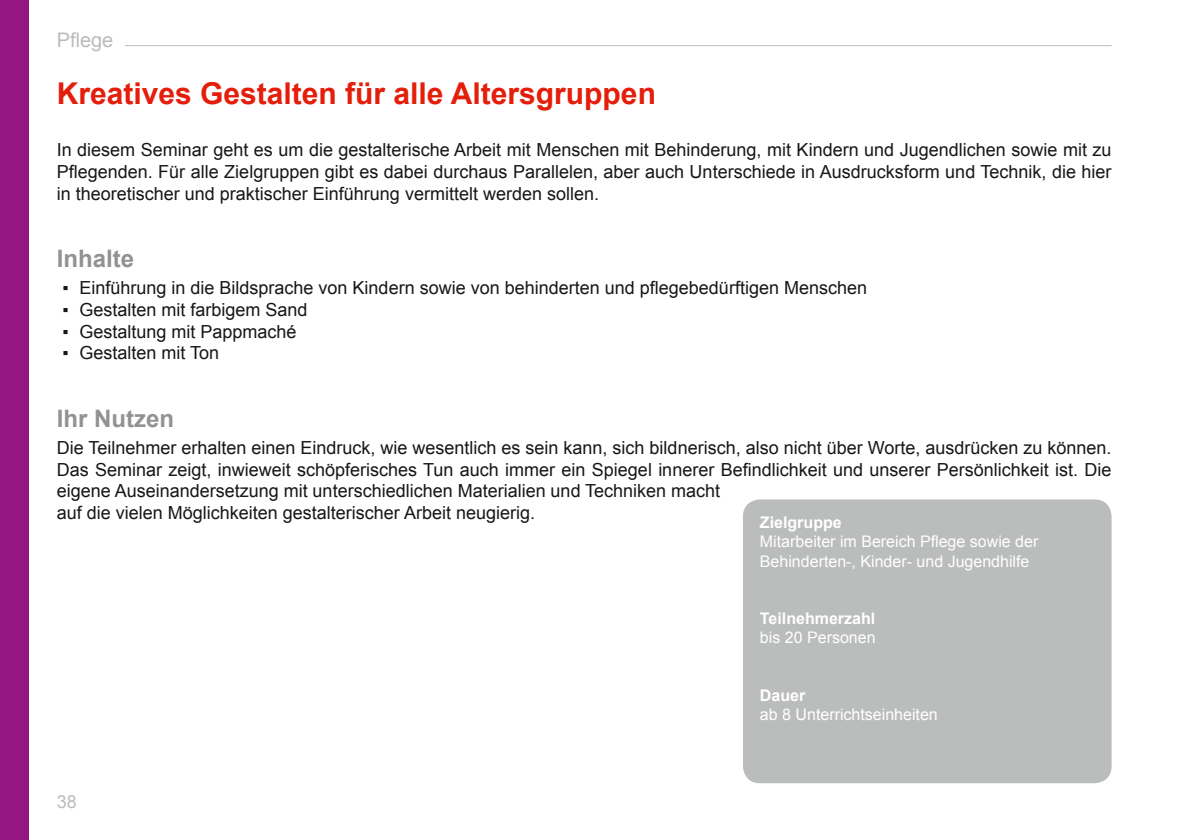
<style>
.page{position:relative;width:1191px;height:840px;background:#fff}
.page>*{position:absolute;margin:0;border:0;box-sizing:border-box;transform-origin:0 0}
.t1{font:700 30px "Arial";color:#e41e0a}
.t2{font:700 24px "Arial";color:#919291}
.t3{font:20px "Arial";color:#bbbcbc}
.t4{font:18px/21.6px "Arial";color:#181716;text-align:justify}
.t5{font:18px "Arial";color:#bbbcbc}
.t6{font:16px/19.2px "Arial";color:#fff}
.t7{font:700 16px "Arial";color:#fff}
</style>
<div class="page">
<hr style="left:125px;top:45px;width:986px;height:1px;background:#bbbcbc">
<div style="left:0;top:0;width:28px;height:839px;background:#941680"></div>
<div style="left:743px;top:499px;width:368px;height:283px;background:#bbbcbc;border-radius:17px"></div>
<p class="t3" style="left:57px;top:27px;width:58px">Pflege</p>
<h1 class="t1" style="left:57px;top:74px;width:601px">Kreatives Gestalten für alle Altersgruppen</h1>
<p class="t4" style="left:57px;top:139px;width:1056px">In diesem Seminar geht es um die gestalterische Arbeit mit Menschen mit Behinderung, mit Kindern und Jugendlichen sowie mit zu Pflegenden. Für alle Zielgruppen gibt es dabei durchaus Parallelen, aber auch Unterschiede in Ausdrucksform und Technik, die hier in theoretischer und praktischer Einführung vermittelt werden sollen.</p>
<h2 class="t2" style="left:57px;top:242px;width:79px">Inhalte</h2>
<p class="t4" style="left:62px;top:277px;width:806px">▪ Einführung in die Bildsprache von Kindern sowie von behinderten und pflegebedürftigen Menschen</p>
<p class="t4" style="left:62px;top:299px;width:247px">▪ Gestalten mit farbigem Sand</p>
<p class="t4" style="left:62px;top:320px;width:236px">▪ Gestaltung mit Pappmaché</p>
<p class="t4" style="left:62px;top:342px;width:158px">▪ Gestalten mit Ton</p>
<h2 class="t2" style="left:57px;top:402px;width:119px">Ihr Nutzen</h2>
<p class="t4" style="left:57px;top:437px;width:1056px;text-align:left">Die Teilnehmer erhalten einen Eindruck, wie wesentlich es sein kann, sich bildnerisch, also nicht über Worte, ausdrücken zu können.<br>Das Seminar zeigt, inwieweit schöpferisches Tun auch immer ein Spiegel innerer Befindlichkeit und unserer Persönlichkeit ist. Die eigene Auseinandersetzung mit unterschiedlichen Materialien und Techniken macht<br>auf die vielen Möglichkeiten gestalterischer Arbeit neugierig.</p>
<p class="t7" style="left:760px;top:511px;width:83px">Zielgruppe</p>
<p class="t6" style="left:760px;top:532px;width:280px">Mitarbeiter im Bereich Pflege sowie der<br>Behinderten-, Kinder- und Jugendhilfe</p>
<p class="t7" style="left:760px;top:607px;width:117px">Teilnehmerzahl</p>
<p class="t6" style="left:760px;top:628px;width:117px">bis 20 Personen</p>
<p class="t5" style="left:57px;top:789px;width:22px">38</p>
<p class="t7" style="left:760px;top:684px;width:47px">Dauer</p>
<p class="t6" style="left:760px;top:705px;width:179px">ab 8 Unterrichtseinheiten</p>
</div>
